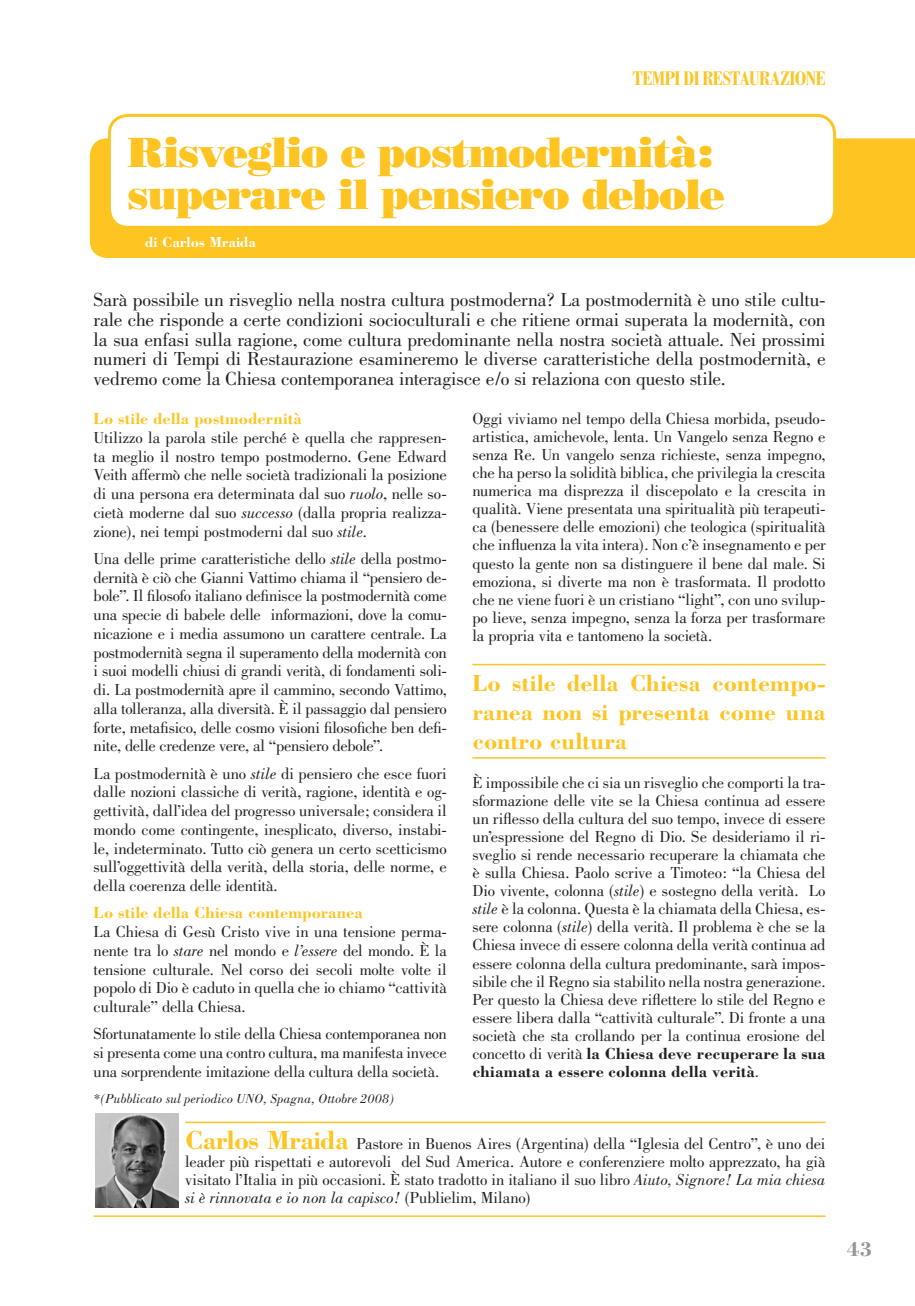
<style>
.page{position:relative;width:915px;height:1306px;background:#fff}
.page>*{position:absolute;margin:0;border:0;box-sizing:border-box;transform-origin:0 0}
.t1{font:42px/42px "Bodoni Poster";letter-spacing:-.025em;color:#fec422}
.t2{font:700 24px/28.8px "Bodoni";letter-spacing:-.005em;color:#fec422;text-align:justify}
.t3{font:700 condensed 21px "Bodoni";letter-spacing:-.01em;color:#fec422}
.t4{font:700 21px "Bodoni";color:#939598}
.t5{font:19.5px/19.5px "Bodoni";letter-spacing:-.01em;color:#231f20;text-align:justify}
.t6{font:16.5px/18px "Bodoni";letter-spacing:-.01em;color:#231f20;text-align:justify}
.t7{font:700 16.5px "Bodoni";letter-spacing:.005em;color:#fec422}
.t8{font:700 15px "Bodoni";color:#fff}
.t9{font:italic 13.5px "Bodoni";letter-spacing:.01em;color:#231f20}
.s1{font-style:italic}
.s2{font-weight:700}
.s3{font-weight:700;font-size:27px;color:#fec422}
</style>
<div class="page">
<hr style="left:472px;top:664px;width:353px;height:1px;background:#fec422">
<hr style="left:472px;top:757px;width:353px;height:1px;background:#fec422">
<div style="left:90px;top:138px;width:824px;height:120px;background:#fec422"></div>
<div style="left:109px;top:115px;width:725px;height:112px;background:#fff;border-radius:19px"></div>
<div style="left:108px;top:114px;width:727px;height:115px;border:3px solid #fec422;border-radius:19px"></div>
<img style="left:96px;top:1113px;width:82px;height:94px">
<hr style="left:185px;top:1121px;width:640px;height:2px;background:#fec422">
<hr style="left:94px;top:1215px;width:731px;height:1px;background:#fec422">
<p class="t3" style="left:632px;top:67px;width:194px">TEMPI DI RESTAURAZIONE</p>
<h1 class="t1" style="left:128px;top:131px;width:598px">Risveglio e postmodernità: superare il pensiero debole</h1>
<p class="t8" style="left:145px;top:232px;width:112px">di Carlos Mraida</p>
<p class="t5" style="left:94px;top:290px;width:733px">Sarà possibile un risveglio nella nostra cultura postmoderna? La postmodernità è uno stile cultu&shy;rale che risponde a certe condizioni socioculturali e che ritiene ormai superata la modernità, con la sua enfasi sulla ragione, come cultura predominante nella nostra società attuale. Nei prossimi numeri di Tempi di Restaurazione esamineremo le diverse caratteristiche della postmodernità, e vedremo come la Chiesa contemporanea interagisce e/o si relaziona con questo stile.</p>
<p class="t7" style="left:94px;top:408px;width:209px">Lo stile della postmodernità</p>
<p class="t6" style="left:94px;top:428px;width:354px;line-height:18.8px">Utilizzo la parola stile perché è quella che rappresen&shy;ta meglio il nostro tempo postmoderno. Gene Edward Veith affermò che nelle società tradizionali la posizione di una persona era determinata dal suo <span class="s1">ruolo</span>, nelle so&shy;cietà moderne dal suo <span class="s1">successo</span> (dalla propria realizza&shy;zione), nei tempi postmoderni dal suo <span class="s1">stile</span>.</p>
<p class="t6" style="left:94px;top:549px;width:354px;line-height:18.8px">Una delle prime caratteristiche dello <span class="s1">stile</span> della postmo&shy;dernità è ciò che Gianni Vattimo chiama il “pensiero de&shy;bole”. Il filosofo italiano definisce la postmodernità come una specie di babele delle informazioni, dove la comu&shy;nicazione e i media assumono un carattere centrale. La postmodernità segna il superamento della modernità con i suoi modelli chiusi di grandi verità, di fondamenti soli&shy;di. La postmodernità apre il cammino, secondo Vattimo, alla tolleranza, alla diversità. È il passaggio dal pensiero forte, metafisico, delle cosmo visioni filosofiche ben defi&shy;nite, delle credenze vere, al “pensiero debole”.</p>
<p class="t6" style="left:94px;top:763px;width:354px;line-height:18.8px">La postmodernità è uno <span class="s1">stile</span> di pensiero che esce fuori dalle nozioni classiche di verità, ragione, identità e og&shy;gettività, dall’idea del progresso universale; considera il mondo come contingente, inesplicato, diverso, instabi&shy;le, indeterminato. Tutto ciò genera un certo scetticismo sull’oggettività della verità, della storia, delle norme, e della coerenza delle identità.</p>
<p class="t7" style="left:94px;top:902px;width:270px">Lo stile della Chiesa contemporanea</p>
<p class="t6" style="left:94px;top:922px;width:354px;line-height:18.8px">La Chiesa di Gesù Cristo vive in una tensione perma&shy;nente tra lo <span class="s1">stare</span> nel mondo e <span class="s1">l’essere</span> del mondo. È la tensione culturale. Nel corso dei secoli molte volte il popolo di Dio è caduto in quella che io chiamo “cattività culturale” della Chiesa.</p>
<p class="t6" style="left:94px;top:1024px;width:354px;line-height:18.8px">Sfortunatamente lo stile della Chiesa contemporanea non si presenta come una contro cultura, ma manifesta invece una sorprendente imitazione della cultura della società.</p>
<p class="t6" style="left:472px;top:409px;width:354px">Oggi viviamo nel tempo della Chiesa morbida, pseudo&shy;artistica, amichevole, lenta. Un Vangelo senza Regno e senza Re. Un vangelo senza richieste, senza impegno, che ha perso la solidità biblica, che privilegia la crescita numerica ma disprezza il discepolato e la crescita in qualità. Viene presentata una spiritualità più terapeuti&shy;ca (benessere delle emozioni) che teologica (spiritualità che influenza la vita intera). Non c’è insegnamento e per questo la gente non sa distinguere il bene dal male. Si emoziona, si diverte ma non è trasformata. Il prodotto che ne viene fuori è un cristiano “light”, con uno svilup&shy;po lieve, senza impegno, senza la forza per trasformare la propria vita e tantomeno la società.</p>
<h2 class="t2" style="left:472px;top:668px;width:354px">Lo stile della Chiesa contempo&shy;ranea non si presenta come una contro cultura</h2>
<p class="t6" style="left:472px;top:773px;width:354px">È impossibile che ci sia un risveglio che comporti la tra&shy;sformazione delle vite se la Chiesa continua ad essere un riflesso della cultura del suo tempo, invece di essere un’espressione del Regno di Dio. Se desideriamo il ri&shy;sveglio si rende necessario recuperare la chiamata che è sulla Chiesa. Paolo scrive a Timoteo: “la Chiesa del Dio vivente, colonna (<span class="s1">stile</span>) e sostegno della verità. Lo <span class="s1">stile</span> è la colonna. Questa è la chiamata della Chiesa, es&shy;sere colonna (<span class="s1">stile</span>) della verità. Il problema è che se la Chiesa invece di essere colonna della verità continua ad essere colonna della cultura predominante, sarà impos&shy;sibile che il Regno sia stabilito nella nostra generazione.<br>Per questo la Chiesa deve riflettere lo stile del Regno e essere libera dalla “cattività culturale”. Di fronte a una società che sta crollando per la continua erosione del concetto di verità <span class="s2">la Chiesa deve recuperare la sua chiamata a essere colonna della verità</span>.</p>
<p class="t9" style="left:94px;top:1091px;width:301px">*(Pubblicato sul periodico UNO, Spagna, Ottobre 2008)</p>
<p class="t6" style="left:185px;top:1134px;width:641px"><span class="s3">Carlos Mraida</span> Pastore in Buenos Aires (Argentina) della “Iglesia del Centro”, è uno dei leader più rispettati e autorevoli del Sud America. Autore e conferenziere molto apprezzato, ha già visitato l’Italia in più occasioni. È stato tradotto in italiano il suo libro <span class="s1">Aiuto, Signore! La mia chiesa si è rinnovata e io non la capisco!</span> (Publielim, Milano)</p>
<p class="t4" style="left:846px;top:1236px;width:27px">43</p>
</div>
